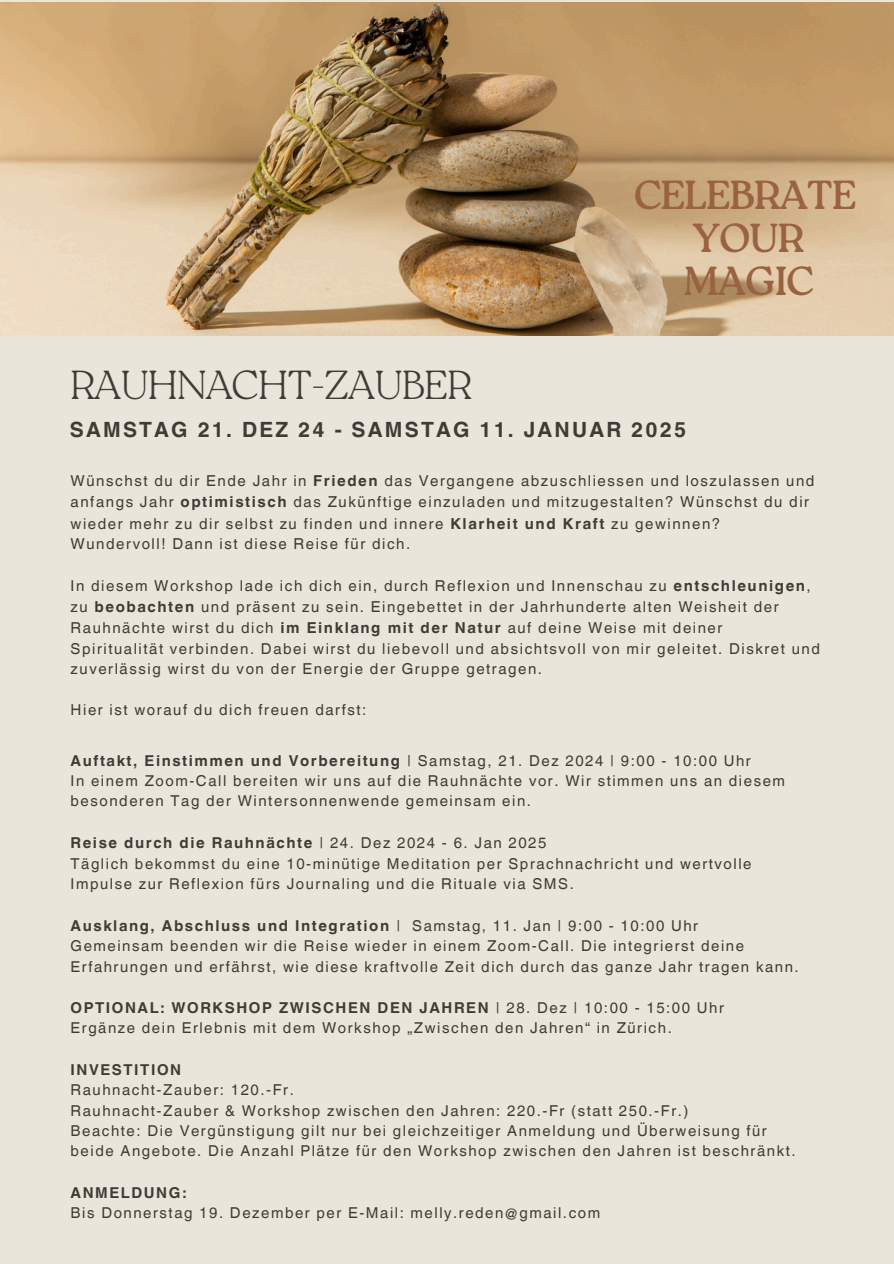
<style>
.page{position:relative;width:894px;height:1264px;background:#fff}
.page>*{position:absolute;margin:0;border:0;box-sizing:border-box;transform-origin:0 0}
.t1{font:40.5px/42.8px "Roca Two";letter-spacing:-.03em;color:#996241;text-align:center}
.t2{font:100 40.5px "Roca Two";letter-spacing:-.03em;color:#3f3b36}
.t3{font:700 21px "Helvetica World";letter-spacing:.105em;color:#3f3b36}
.t4{font:15px/20.9px "Helvetica World";letter-spacing:.105em;color:#3f3b36}
.t5{font:700 15px "Helvetica World";letter-spacing:.105em;color:#3f3b36}
.s1{font-weight:700}
.s2{font-weight:400}
</style>
<div class="page">
<div style="left:0;top:0;width:893px;height:1263px;background:#eae5db"></div>
<img style="left:0;top:2px;width:893px;height:333px">
<p class="t2" style="left:70px;top:361px;width:404px">RAUHNACHT-ZAUBER</p>
<p class="t1" style="left:633px;top:174px;width:224px">CELEBRATE<br>YOUR<br>MAGIC</p>
<p class="t3" style="left:70px;top:412px;width:617px">SAMSTAG 21. DEZ 24 - SAMSTAG 11. JANUAR 2025</p>
<h1 class="t4" style="left:71px;top:470px;width:745px">Wünschst du dir Ende Jahr in <span class="s1">Frieden</span> das Vergangene abzuschliessen und loszulassen und anfangs Jahr <span class="s1">optimistisch</span> das Zukünftige einzuladen und mitzugestalten? Wünschst du dir wieder mehr zu dir selbst zu finden und innere <span class="s1">Klarheit und Kraft</span> zu gewinnen?<br>Wundervoll! Dann ist diese Reise für dich.</h1>
<h1 class="t4" style="left:71px;top:575px;width:750px">In diesem Workshop lade ich dich ein, durch Reflexion und Innenschau zu <span class="s1">entschleunigen</span>, zu <span class="s1">beobachten</span> und präsent zu sein. Eingebettet in der Jahrhunderte alten Weisheit der Rauhnächte wirst du dich <span class="s1">im Einklang mit der Natur</span> auf deine Weise mit deiner<br>Spiritualität verbinden. Dabei wirst du liebevoll und absichtsvoll von mir geleitet. Diskret und zuverlässig wirst du von der Energie der Gruppe getragen.</h1>
<h2 class="t4" style="left:71px;top:699px;width:297px">Hier ist worauf du dich freuen darfst:</h2>
<p class="t5" style="left:71px;top:748px;width:681px">Auftakt, Einstimmen und Vorbereitung <span class="s2">| Samstag, 21. Dez 2024 | 9:00 - 10:00 Uhr</span></p>
<p class="t4" style="left:71px;top:770px;width:715px;line-height:20.2px">In einem Zoom-Call bereiten wir uns auf die Rauhnächte vor. Wir stimmen uns an diesem besonderen Tag der Wintersonnenwende gemeinsam ein.</p>
<p class="t5" style="left:71px;top:830px;width:477px">Reise durch die Rauhnächte <span class="s2">| 24. Dez 2024 - 6. Jan 2025</span></p>
<p class="t4" style="left:71px;top:853px;width:682px;line-height:20.2px">Täglich bekommst du eine 10-minütige Meditation per Sprachnachricht und wertvolle<br>Impulse zur Reflexion fürs Journaling und die Rituale via SMS.</p>
<p class="t5" style="left:71px;top:913px;width:629px">Ausklang, Abschluss und Integration <span class="s2">| Samstag, 11. Jan | 9:00 - 10:00 Uhr</span></p>
<p class="t4" style="left:71px;top:935px;width:729px;line-height:20.2px">Gemeinsam beenden wir die Reise wieder in einem Zoom-Call. Die integrierst deine<br>Erfahrungen und erfährst, wie diese kraftvolle Zeit dich durch das ganze Jahr tragen kann.</p>
<p class="t5" style="left:71px;top:995px;width:654px">OPTIONAL: WORKSHOP ZWISCHEN DEN JAHREN <span class="s2">| 28. Dez | 10:00 - 15:00 Uhr</span></p>
<p class="t4" style="left:71px;top:1017px;width:602px">Ergänze dein Erlebnis mit dem Workshop „Zwischen den Jahren“ in Zürich.</p>
<p class="t5" style="left:71px;top:1057px;width:112px">INVESTITION</p>
<p class="t4" style="left:71px;top:1079px;width:225px">Rauhnacht-Zauber: 120.-Fr.</p>
<p class="t4" style="left:71px;top:1099px;width:619px">Rauhnacht-Zauber &amp; Workshop zwischen den Jahren: 220.-Fr (statt 250.-Fr.)</p>
<p class="t4" style="left:71px;top:1120px;width:726px;line-height:20.2px">Beachte: Die Vergünstigung gilt nur bei gleichzeitiger Anmeldung und Überweisung für beide Angebote. Die Anzahl Plätze für den Workshop zwischen den Jahren ist beschränkt.</p>
<p class="t5" style="left:71px;top:1180px;width:117px">ANMELDUNG:</p>
<p class="t4" style="left:71px;top:1202px;width:531px">Bis Donnerstag 19. Dezember per E-Mail: melly.reden@gmail.com</p>
</div>
